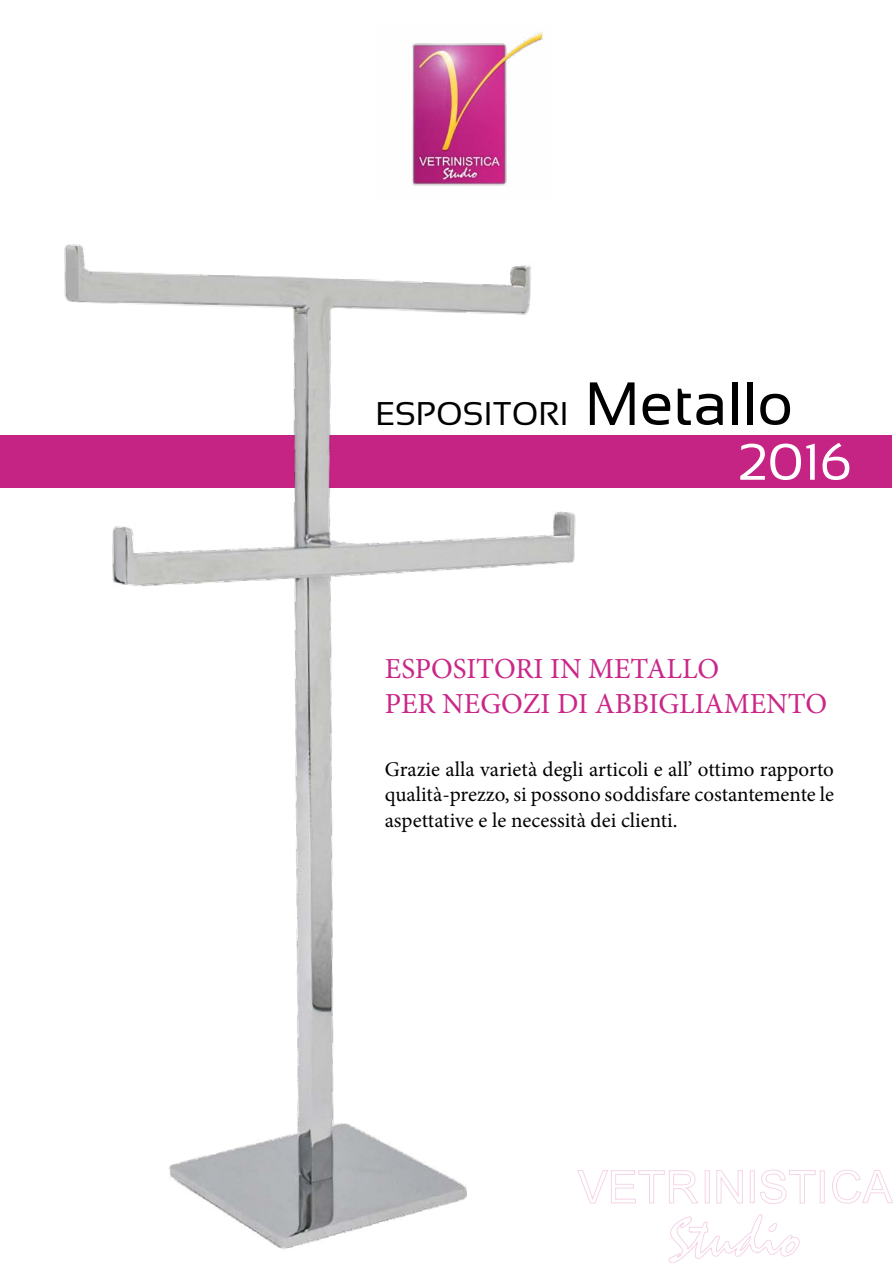
<style>
.page{position:relative;width:893px;height:1263px;background:#fff}
.page>*{position:absolute;margin:0;border:0;box-sizing:border-box;transform-origin:0 0}
.t1{font:51.45px "Sansation";color:#fff}
.t2{font:32.85px "Sansation";color:#000}
.t3{font:29.1px/35px "Minion Pro";color:#ca2788}
.t4{font:21px/25.2px "Minion Pro";color:#000;text-align:justify}
.s1{font-size:61.05px}
</style>
<div class="page">
<svg style="left:819px;top:1169px;width:74px;height:35px"></svg>
<div style="left:0;top:435px;width:891px;height:53px;background:#c62485"></div>
<img style="left:64px;top:244px;width:752px;height:1019px">
<img style="left:412px;top:32px;width:131px;height:154px">
<h2 class="t2" style="left:375px;top:395px;width:419px">ESPOSITORI <span class="s1">Metallo</span></h2>
<h1 class="t1" style="left:739px;top:433px;width:114px">2016</h1>
<h3 class="t3" style="left:385px;top:651px;width:444px">ESPOSITORI IN METALLO<br>PER NEGOZI DI ABBIGLIAMENTO</h3>
<p class="t4" style="left:385px;top:757px;width:451px">Grazie alla varietà degli articoli e all’ ottimo rapporto qualità-prezzo, si possono soddisfare costantemente le aspettative e le necessità dei clienti.</p>
</div>
